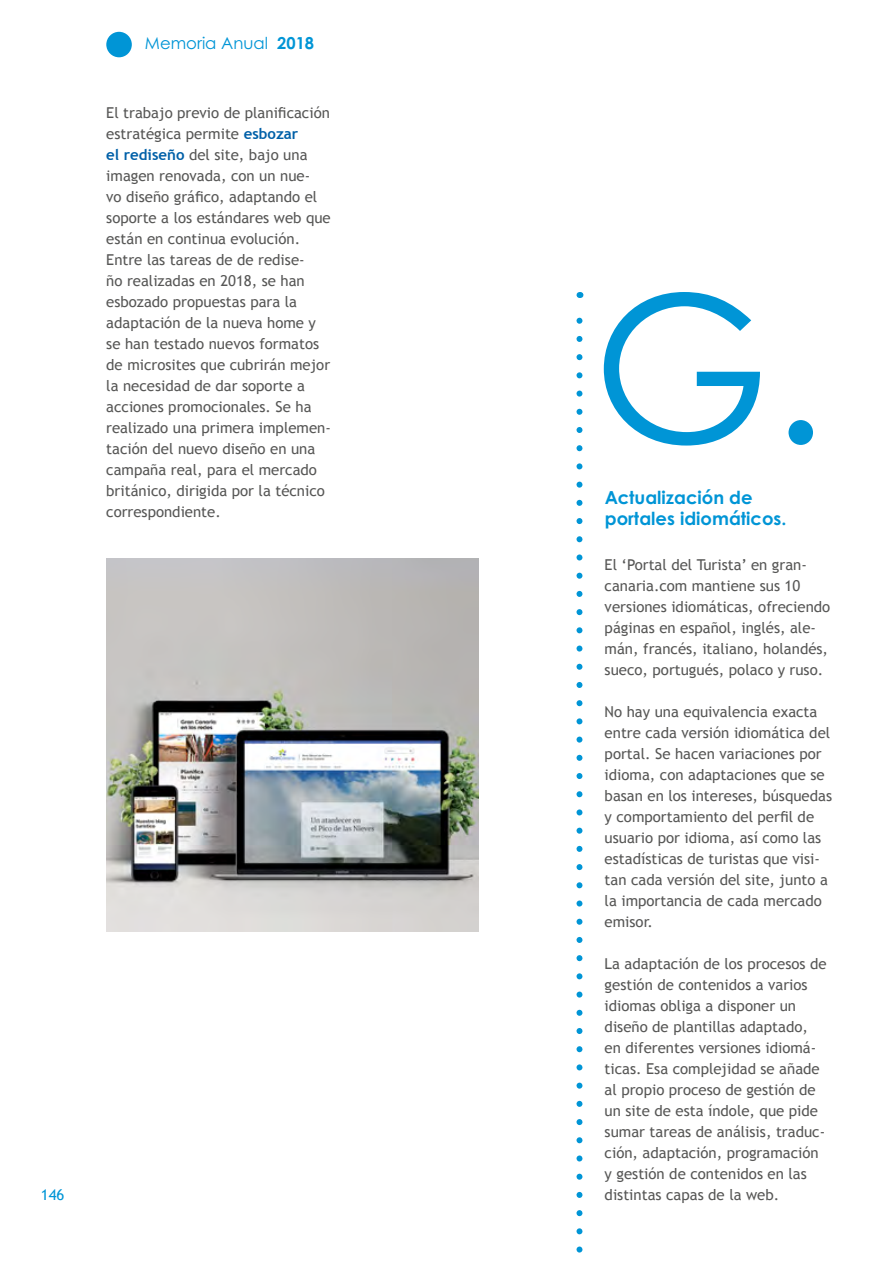
<style>
.page{position:relative;width:893px;height:1263px;background:#fff}
.page>*{position:absolute;margin:0;border:0;box-sizing:border-box;transform-origin:0 0}
.t1{font:700 18px/21px "Century Gothic Pro";color:#0095d6}
.t2{font:16.5px "Century Gothic Pro";color:#0095d6}
.t3{font:15px/21px "Trebuchet MS";color:#575756}
.t4{font:15px "Trebuchet MS";color:#0095d6}
.s1{font-weight:700}
.s2{font-weight:700;color:#0060a8}
</style>
<div class="page">
<div style="left:106px;top:32px;width:26px;height:25px;background:#0095d6;border-radius:50%"></div>
<svg style="left:576px;top:317px;width:6px;height:936px"></svg>
<svg style="left:604px;top:292px;width:209px;height:154px"></svg>
<img style="left:106px;top:559px;width:372px;height:373px">
<p class="t2" style="left:145px;top:33px;width:171px">Memoria Anual <span class="s1">2018</span></p>
<p class="t3" style="left:106px;top:102px;width:226px">El trabajo previo de planificación estratégica permite <span class="s2">esbozar<br>el rediseño</span> del site, bajo una imagen renovada, con un nue-<br>vo diseño gráfico, adaptando el soporte a los estándares web que están en continua evolución.<br>Entre las tareas de de redise-<br>ño realizadas en 2018, se han esbozado propuestas para la adaptación de la nueva home y se han testado nuevos formatos de microsites que cubrirán mejor la necesidad de dar soporte a acciones promocionales. Se ha realizado una primera implemen&shy;tación del nuevo diseño en una campaña real, para el mercado británico, dirigida por la técnico correspondiente.</p>
<p class="t4" style="left:41px;top:1185px;width:25px">146</p>
<p class="t1" style="left:605px;top:487px;width:183px">Actualización de portales idiomáticos.</p>
<p class="t3" style="left:605px;top:554px;width:227px">El ‘Portal del Turista’ en gran&shy;canaria.com mantiene sus 10 versiones idiomáticas, ofreciendo páginas en español, inglés, ale&shy;mán, francés, italiano, holandés, sueco, portugués, polaco y ruso.</p>
<p class="t3" style="left:605px;top:701px;width:229px">No hay una equivalencia exacta entre cada versión idiomática del portal. Se hacen variaciones por idioma, con adaptaciones que se basan en los intereses, búsquedas y comportamiento del perfil de usuario por idioma, así como las estadísticas de turistas que visi&shy;tan cada versión del site, junto a la importancia de cada mercado emisor.</p>
<p class="t3" style="left:605px;top:953px;width:223px">La adaptación de los procesos de gestión de contenidos a varios idiomas obliga a disponer un diseño de plantillas adaptado, en diferentes versiones idiomá&shy;ticas. Esa complejidad se añade al propio proceso de gestión de un site de esta índole, que pide sumar tareas de análisis, traduc&shy;ción, adaptación, programación y gestión de contenidos en las distintas capas de la web.</p>
</div>
